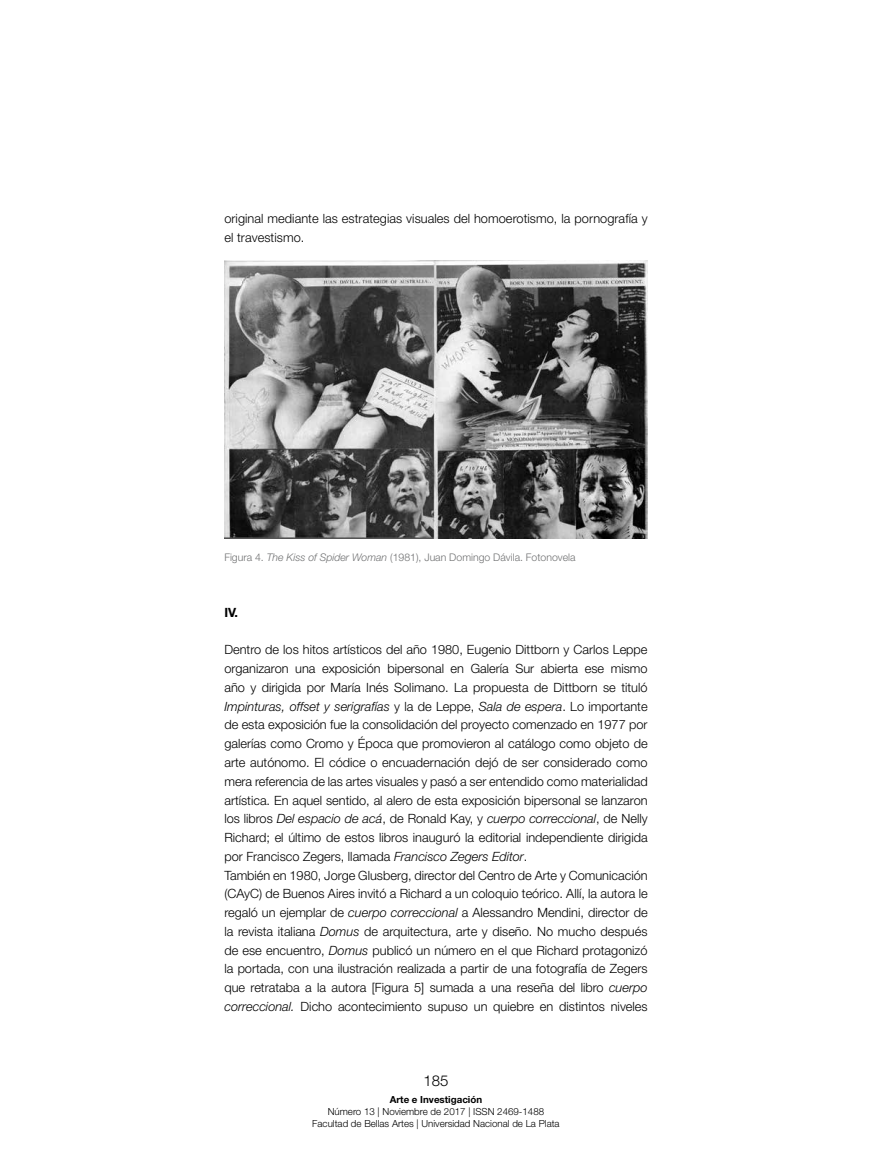
<style>
.page{position:relative;width:872px;height:1170px;background:#fff}
.page>*{position:absolute;margin:0;border:0;box-sizing:border-box;transform-origin:0 0}
.t1{font:300 15px "Helvetica Neue LT Std";color:#000}
.t2{font:300 12.75px/18.8px "Helvetica Neue LT Std";color:#000}
.t3{font:700 12.75px "Helvetica Neue LT Std";color:#000}
.t4{font:300 10.5px "Helvetica Neue LT Std";color:#707172}
.t5{font:300 9.75px/11.7px "Helvetica Neue LT Std";color:#000;text-align:center}
.t6{font:700 9.75px "Helvetica Neue LT Std";color:#000}
.s1{font-style:italic}
</style>
<div class="page">
<img style="left:224px;top:260px;width:423px;height:278px">
<p class="t2" style="left:224px;top:209px;width:425px">original mediante las estrategias visuales del homoerotismo, la pornografía y el travestismo.</p>
<p class="t4" style="left:224px;top:550px;width:353px">Figura 4. <span class="s1">The Kiss of Spider Woman</span> (1981), Juan Domingo Dávila. Fotonovela</p>
<p class="t3" style="left:224px;top:604px;width:15px">IV.</p>
<p class="t2" style="left:224px;top:640px;width:425px">Dentro de los hitos artísticos del año 1980, Eugenio Dittborn y Carlos Leppe organizaron una exposición bipersonal en Galería Sur abierta ese mismo año y dirigida por María Inés Solimano. La propuesta de Dittborn se tituló <span class="s1">Impinturas, offset y serigrafías</span> y la de Leppe, <span class="s1">Sala de espera</span>. Lo importante de esta exposición fue la consolidación del proyecto comenzado en 1977 por galerías como Cromo y Época que promovieron al catálogo como objeto de arte autónomo. El códice o encuadernación dejó de ser considerado como mera referencia de las artes visuales y pasó a ser entendido como materialidad artística. En aquel sentido, al alero de esta exposición bipersonal se lanzaron los libros <span class="s1">Del espacio de acá</span>, de Ronald Kay, y <span class="s1">cuerpo correccional</span>, de Nelly Richard; el último de estos libros inauguró la editorial independiente dirigida por Francisco Zegers, llamada <span class="s1">Francisco Zegers Editor</span>.<br>También en 1980, Jorge Glusberg, director del Centro de Arte y Comunicación (CAyC) de Buenos Aires invitó a Richard a un coloquio teórico. Allí, la autora le regaló un ejemplar de <span class="s1">cuerpo correccional</span> a Alessandro Mendini, director de la revista italiana <span class="s1">Domus</span> de arquitectura, arte y diseño. No mucho después de ese encuentro, <span class="s1">Domus</span> publicó un número en el que Richard protagonizó la portada, con una ilustración realizada a partir de una fotografía de Zegers que retrataba a la autora [Figura 5] sumada a una reseña del libro <span class="s1">cuerpo correccional.</span> Dicho acontecimiento supuso un quiebre en distintos niveles</p>
<p class="t1" style="left:423px;top:1071px;width:27px">185</p>
<p class="t6" style="left:390px;top:1093px;width:94px">Arte e Investigación</p>
<p class="t5" style="left:312px;top:1105px;width:249px">Número 13 | Noviembre de 2017 | ISSN 2469-1488<br>Facultad de Bellas Artes | Universidad Nacional de La Plata</p>
</div>
